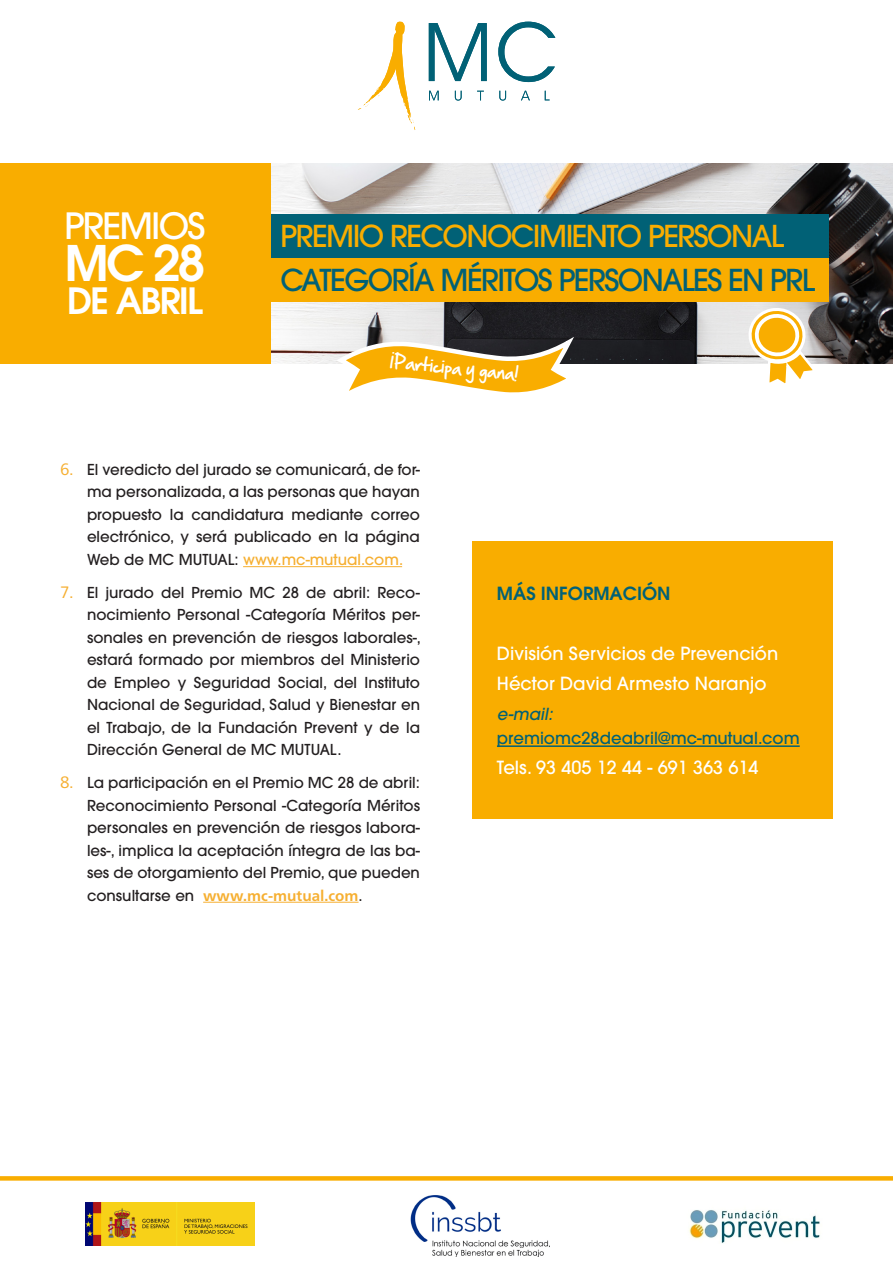
<style>
.page{position:relative;width:893px;height:1263px;background:#fff}
.page>*{position:absolute;margin:0;border:0;box-sizing:border-box;transform-origin:0 0}
.t1{font:600 48.75px "ITC Avant Garde Std";color:#fff}
.t2{font:500 36px "ITC Avant Garde Std";letter-spacing:-.05em;color:#fff}
.t3{font:600 36px "ITC Avant Garde Std";letter-spacing:-.05em;color:#fff}
.t4{font:500 30px "ITC Avant Garde Std";letter-spacing:-.05em;color:#016176}
.t5{font:500 30px "ITC Avant Garde Std";letter-spacing:-.05em;color:#f9ad00}
.Texto_normal{font:500 18px "ITC Avant Garde Std";color:#fff}
.Texto_normal-2{font:600 18px "ITC Avant Garde Std";color:#016176}
.Texto_normal-3{font:500 16.5px "ITC Avant Garde Std";color:#016176}
.Texto_normal-4{font:italic 500 16.5px "ITC Avant Garde Std";color:#016176}
.t6{font:15.75px "Hand Of Sean";color:#fff}
.t7{font:500 15px/22.5px "ITC Avant Garde Std";color:#231f20;text-align:justify}
.s1{font-family:"Frutiger Neue LT Pro";font-weight:400;font-size:16.5px;color:#f6af31}
.s2{color:#f6af31}
.s3{font-family:"Frutiger Neue LT Pro";font-weight:700;color:#f6af31}
</style>
<div class="page">
<div style="left:0;top:1176px;width:893px;height:5px;background:#f9ad00"></div>
<img style="left:270px;top:164px;width:623px;height:200px">
<div style="left:270px;top:258px;width:558px;height:43px;background:#f9ad00"></div>
<div style="left:270px;top:215px;width:558px;height:43px;background:#016176"></div>
<div style="left:0;top:163px;width:270px;height:201px;background:#f9ad00"></div>
<svg style="left:332px;top:336px;width:250px;height:57px"></svg>
<svg style="left:358px;top:22px;width:58px;height:108px"></svg>
<svg style="left:498px;top:22px;width:57px;height:60px"></svg>
<svg style="left:455px;top:91px;width:7px;height:10px"></svg>
<svg style="left:477px;top:91px;width:7px;height:9px"></svg>
<svg style="left:499px;top:91px;width:7px;height:10px"></svg>
<svg style="left:521px;top:91px;width:9px;height:9px"></svg>
<svg style="left:545px;top:91px;width:5px;height:9px"></svg>
<svg style="left:429px;top:23px;width:58px;height:58px"></svg>
<svg style="left:429px;top:91px;width:10px;height:9px"></svg>
<svg style="left:747px;top:306px;width:73px;height:78px"></svg>
<img style="left:689px;top:1210px;width:131px;height:34px">
<img style="left:410px;top:1195px;width:140px;height:61px">
<img style="left:86px;top:1203px;width:169px;height:42px">
<hr style="left:243px;top:566px;width:159px;height:1px;background:#f6af31">
<hr style="left:203px;top:902px;width:156px;height:1px;background:#f6af31">
<div style="left:473px;top:541px;width:360px;height:278px;background:#f9ad00"></div>
<hr style="left:497px;top:745px;width:303px;height:2px;background:#016176">
<h2 class="t2" style="left:65px;top:203px;width:142px">PREMIOS</h2>
<h1 class="t1" style="left:65px;top:231px;width:142px">MC 28</h1>
<h2 class="t3" style="left:67px;top:278px;width:137px">DE ABRIL</h2>
<h3 class="t5" style="left:280px;top:217px;width:505px">PREMIO RECONOCIMIENTO PERSONAL</h3>
<h3 class="t4" style="left:280px;top:261px;width:536px">CATEGORÍA MÉRITOS PERSONALES EN PRL</h3>
<p class="t6" style="left:392px;top:347px;width:130px;rotate:6deg">¡Participa y gana!</p>
<p class="t7" style="left:87px;top:458px;width:335px;text-indent:-27px"><span class="s1">6.</span> El veredicto del jurado se comunicará, de for&shy;ma personalizada, a las personas que hayan propuesto la candidatura mediante correo electrónico, y será publicado en la página Web de MC MUTUAL: <span class="s2">www.mc-mutual.com.</span></p>
<p class="t7" style="left:87px;top:581px;width:336px;text-indent:-27px"><span class="s1">7.</span> El jurado del Premio MC 28 de abril: Reco&shy;nocimiento Personal -Categoría Méritos per&shy;sonales en prevención de riesgos laborales-, estará formado por miembros del Ministerio de Empleo y Seguridad Social, del Instituto Nacional de Seguridad, Salud y Bienestar en el Trabajo, de la Fundación Prevent y de la Dirección General de MC MUTUAL.</p>
<p class="t7" style="left:87px;top:771px;width:335px;text-indent:-27px"><span class="s1">8.</span> La participación en el Premio MC 28 de abril:<br>Reconocimiento Personal -Categoría Méritos personales en prevención de riesgos labora&shy;les-, implica la aceptación íntegra de las ba&shy;ses de otorgamiento del Premio, que pueden consultarse en <span class="s3">www.mc-mutual.com</span>.</p>
<p class="Texto_normal-2" style="left:497px;top:582px;width:175px">MÁS INFORMACIÓN</p>
<p class="Texto_normal" style="left:497px;top:642px;width:283px">División Servicios de Prevención</p>
<p class="Texto_normal" style="left:497px;top:672px;width:271px">Héctor David Armesto Naranjo</p>
<p class="Texto_normal-4" style="left:497px;top:703px;width:61px">e-mail:</p>
<p class="Texto_normal-3" style="left:497px;top:727px;width:304px">premiomc28deabril@mc-mutual.com</p>
<p class="Texto_normal" style="left:497px;top:756px;width:263px">Tels. 93 405 12 44 - 691 363 614</p>
</div>
